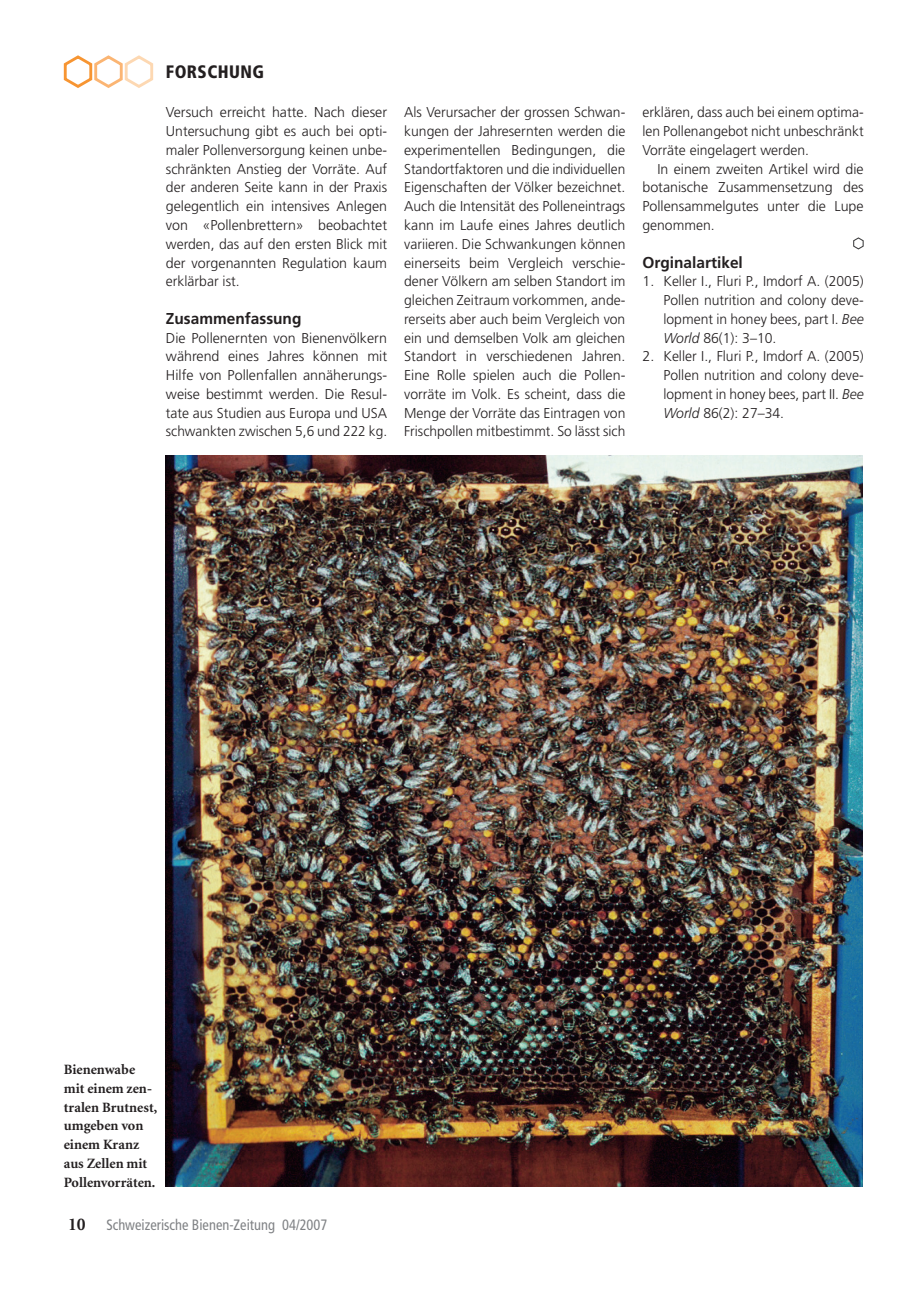
<style>
.page{position:relative;width:919px;height:1289px;background:#fff}
.page>*{position:absolute;margin:0;border:0;box-sizing:border-box;transform-origin:0 0}
.t1{font:900 condensed 18px "Frutiger";letter-spacing:.025em;color:#231f20;scale:.96 1}
.t2{font:700 15.75px "Frutiger";color:#231f20}
.t3{font:condensed 15px "Frutiger";color:#808285;scale:.96 1}
.t4{font:300 14.25px/18.8px "Frutiger";color:#231f20;text-align:justify}
.t5{font:700 14.25px/18.8px "Minion";color:#231f20}
.s1{font-style:italic}
.s2{font-family:"Minion";font-weight:700;font-stretch:normal;font-size:18px;color:#231f20}
</style>
<div class="page">
<img style="left:166px;top:455px;width:696px;height:731px">
<svg style="left:853px;top:237px;width:11px;height:13px"></svg>
<svg style="left:63px;top:55px;width:91px;height:33px"></svg>
<p class="t1" style="left:166px;top:61px;width:103px">FORSCHUNG</p>
<p class="t4" style="left:166px;top:103px;width:223px">Versuch erreicht hatte. Nach dieser Untersuchung gibt es auch bei opti&shy;maler Pollenversorgung keinen unbe&shy;schränkten Anstieg der Vorräte. Auf der anderen Seite kann in der Praxis gelegentlich ein intensives Anlegen von «Pollenbrettern» beobachtet werden, das auf den ersten Blick mit der vorgenannten Regulation kaum erklärbar ist.</p>
<p class="t2" style="left:166px;top:309px;width:137px">Zusammenfassung</p>
<p class="t4" style="left:166px;top:328px;width:223px">Die Pollenernten von Bienenvölkern während eines Jahres können mit Hilfe von Pollenfallen annäherungs&shy;weise bestimmt werden. Die Resul&shy;tate aus Studien aus Europa und USA schwankten zwischen 5,6 und 222 kg.</p>
<p class="t4" style="left:404px;top:103px;width:223px">Als Verursacher der grossen Schwan&shy;kungen der Jahresernten werden die experimentellen Bedingungen, die Standortfaktoren und die individuellen Eigenschaften der Völker bezeichnet.<br>Auch die Intensität des Polleneintrags kann im Laufe eines Jahres deutlich variieren. Die Schwankungen können einerseits beim Vergleich verschie&shy;dener Völkern am selben Standort im gleichen Zeitraum vorkommen, ande&shy;rerseits aber auch beim Vergleich von ein und demselben Volk am gleichen Standort in verschiedenen Jahren.<br>Eine Rolle spielen auch die Pollen&shy;vorräte im Volk. Es scheint, dass die Menge der Vorräte das Eintragen von Frischpollen mitbestimmt. So lässt sich</p>
<p class="t4" style="left:642px;top:103px;width:223px">erklären, dass auch bei einem optima&shy;len Pollenangebot nicht unbeschränkt Vorräte eingelagert werden.</p>
<p class="t4" style="left:642px;top:160px;width:223px;text-indent:15px">In einem zweiten Artikel wird die botanische Zusammensetzung des Pollensammelgutes unter die Lupe genommen.</p>
<p class="t2" style="left:642px;top:253px;width:102px">Orginalartikel</p>
<p class="t4" style="left:663px;top:272px;width:202px;text-align:left">Keller I., Fluri P., Imdorf A. (2005)<br>Pollen nutrition and colony deve&shy;lopment in honey bees, part I. <span class="s1">Bee<br>World</span> 86(1): 3–10.<br>Keller I., Fluri P., Imdorf A. (2005)<br>Pollen nutrition and colony deve&shy;lopment in honey bees, part II . <span class="s1">Bee<br>World</span> 86(2): 27–34.</p>
<p class="t4" style="left:642px;top:272px;width:13px">1.</p>
<p class="t4" style="left:642px;top:347px;width:13px">2.</p>
<p class="t5" style="left:64px;top:1060px;width:95px">Bienenwabe mit einem zen&shy;tralen Brutnest, umgeben von einem Kranz aus Zellen mit<br>Pollenvorräten.</p>
<p class="t3" style="left:68px;top:1216px;width:271px"><span class="s2">10</span> Schweizerische Bienen-Zeitung 04/2007</p>
</div>
